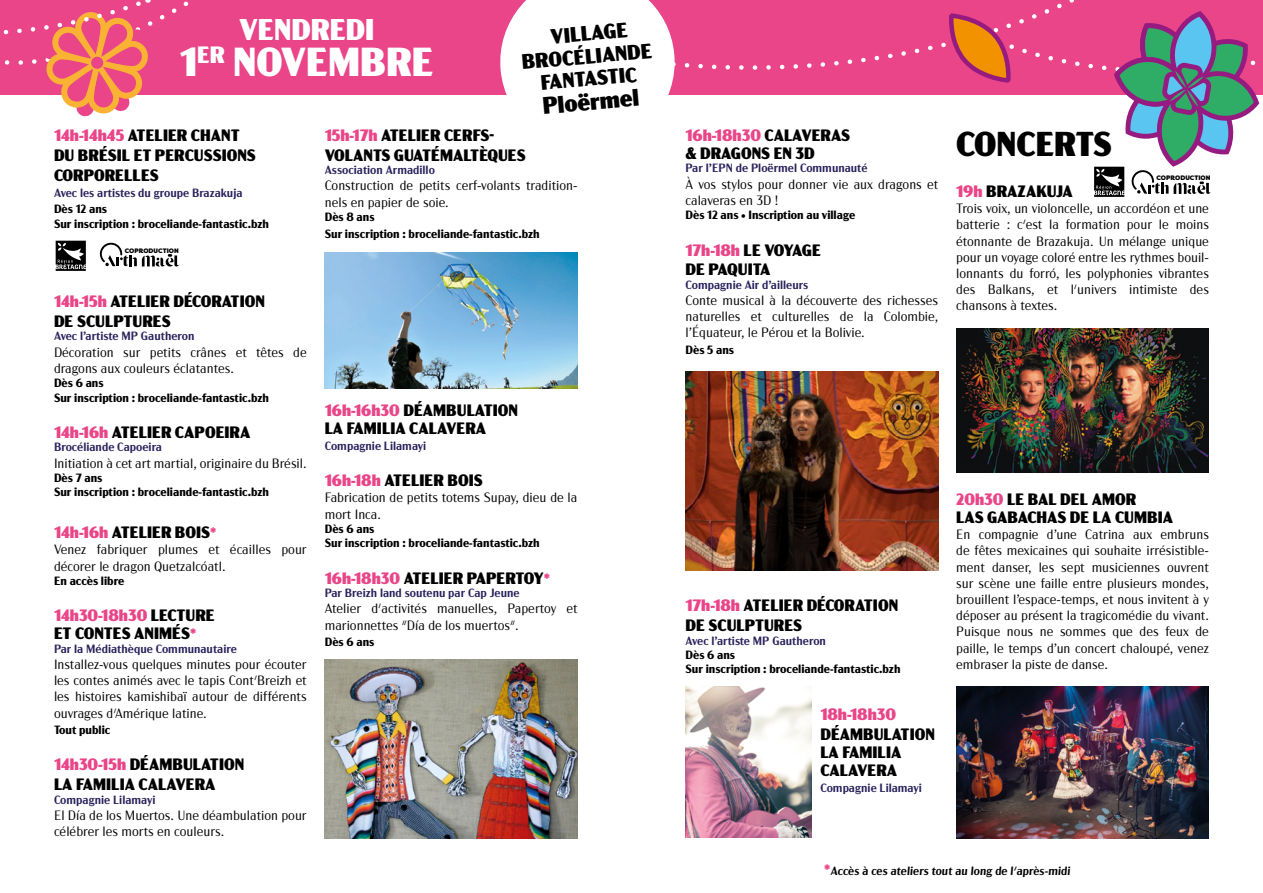
<style>
.page{position:relative;width:1263px;height:893px;background:#fff}
.page>*{position:absolute;margin:0;border:0;box-sizing:border-box;transform-origin:0 0}
.t1{font:900 40.5px "Acme Gothic";color:#fff}
.t2{font:900 34.5px "Acme Gothic";color:#000}
.t3{font:900 30px "Acme Gothic";color:#fff}
.t4{font:900 24px "Acme Gothic";color:#000}
.t5{font:900 21px/22.5px "Acme Gothic";color:#000;text-align:center}
.t6{font:900 16.5px/19.8px "Acme Gothic";color:#000}
.t7{font:900 16.5px "Acme Gothic";color:#e94588}
.t8{font:300 13.5px/16.2px "Acme Gothic";color:#000}
.t9{font:700 12px/14.4px "Acme Gothic";color:#000}
.t10{font:600 12px "Acme Gothic";color:#29235c}
.t11{font:600 12px "Acme Gothic";color:#000}
.t12{font:900 6.45px "Filson Pro";color:#000}
.s1{color:#e94588}
.s2{font-size:19.5px;color:#e94588}
.s3{font-weight:900;font-size:19.5px;color:#e94588}
</style>
<div class="page">
<div style="left:0;top:0;width:1263px;height:94px;background:#e94588"></div>
<svg style="left:99px;top:242px;width:80px;height:25px"></svg>
<svg style="left:56px;top:241px;width:30px;height:30px"></svg>
<img style="left:325px;top:253px;width:252px;height:136px">
<img style="left:325px;top:659px;width:252px;height:180px">
<img style="left:956px;top:329px;width:253px;height:143px">
<img style="left:956px;top:686px;width:253px;height:153px">
<img style="left:685px;top:372px;width:253px;height:199px">
<img style="left:685px;top:686px;width:127px;height:152px">
<svg style="left:496px;top:0;width:767px;height:197px"></svg>
<svg style="left:0;top:0;width:219px;height:117px"></svg>
<h3 class="t3" style="left:239px;top:7px;width:137px">VENDREDI</h3>
<h3 class="t5" style="left:519px;top:27px;width:132px;rotate:-5deg">VILLAGE<br>BROCÉLIANDE<br>FANTASTIC</h3>
<h3 class="t4" style="left:541px;top:87px;width:98px;rotate:-5deg">Ploërmel</h3>
<h1 class="t1" style="left:180px;top:31px;width:256px">1<sup>ER</sup> NOVEMBRE</h1>
<p class="t6" style="left:54px;top:124px;width:203px"><span class="s1">14h-14h45</span> ATELIER CHANT<br>DU BRÉSIL ET PERCUSSIONS<br>CORPORELLES</p>
<p class="t10" style="left:54px;top:184px;width:190px">Avec les artistes du groupe Brazakuja</p>
<p class="t9" style="left:54px;top:201px;width:216px">Dès 12 ans<br>Sur inscription : broceliande-fantastic.bzh</p>
<p class="t12" style="left:125px;top:246px;width:56px">COPRODUCTION</p>
<p class="t6" style="left:54px;top:290px;width:212px"><span class="s1">14h-15h</span> ATELIER DÉCORATION<br>DE SCULPTURES</p>
<p class="t10" style="left:54px;top:327px;width:142px">Avec l’artiste MP Gautheron</p>
<p class="t8" style="left:54px;top:343px;width:254px">Décoration sur petits crânes et têtes de dragons aux couleurs éclatantes.</p>
<p class="t9" style="left:54px;top:375px;width:216px">Dès 6 ans<br>Sur inscription : broceliande-fantastic.bzh</p>
<p class="t6" style="left:54px;top:421px;width:198px"><span class="s1">14h-16h</span> ATELIER CAPOEIRA</p>
<p class="t10" style="left:54px;top:438px;width:109px">Brocéliande Capoeira</p>
<p class="t8" style="left:54px;top:454px;width:254px">Initiation à cet art martial, originaire du Brésil.</p>
<p class="t9" style="left:54px;top:470px;width:216px">Dès 7 ans<br>Sur inscription : broceliande-fantastic.bzh</p>
<p class="t6" style="left:54px;top:521px;width:164px"><span class="s1">14h-16h</span> ATELIER BOIS<span class="s2">*</span></p>
<p class="t8" style="left:54px;top:540px;width:254px">Venez fabriquer plumes et écailles pour décorer le dragon Quetzalcóatl.</p>
<p class="t9" style="left:54px;top:573px;width:72px">En accès libre</p>
<p class="t6" style="left:54px;top:605px;width:162px;line-height:18px"><span class="s1">14h30-18h30</span> LECTURE<br>ET CONTES ANIMÉS<span class="s2">*</span></p>
<p class="t10" style="left:54px;top:640px;width:184px">Par la Médiathèque Communautaire</p>
<p class="t8" style="left:54px;top:655px;width:254px;text-align:justify">Installez-vous quelques minutes pour écouter les contes animés avec le tapis Cont'Breizh et les histoires kamishibaï autour de différents ouvrages d'Amérique latine.</p>
<p class="t9" style="left:54px;top:722px;width:58px">Tout public</p>
<p class="t6" style="left:54px;top:753px;width:192px"><span class="s1">14h30-15h</span> DÉAMBULATION<br>LA FAMILIA CALAVERA</p>
<p class="t10" style="left:54px;top:791px;width:103px">Compagnie Lilamayi</p>
<p class="t8" style="left:54px;top:806px;width:254px">El Día de los Muertos. Une déambulation pour célébrer les morts en couleurs.</p>
<p class="t6" style="left:325px;top:124px;width:203px"><span class="s1">15h-17h</span> ATELIER CERFS-<br>VOLANTS GUATÉMALTÈQUES</p>
<p class="t10" style="left:325px;top:161px;width:112px">Association Armadillo</p>
<p class="t8" style="left:325px;top:177px;width:254px">Construction de petits cerf-volants tradition&shy;nels en papier de soie.</p>
<p class="t9" style="left:325px;top:208px;width:216px;line-height:16.5px">Dès 8 ans<br>Sur inscription : broceliande-fantastic.bzh</p>
<p class="t6" style="left:325px;top:400px;width:195px;line-height:18px"><span class="s1">16h-16h30</span> DÉAMBULATION<br>LA FAMILIA CALAVERA</p>
<p class="t10" style="left:325px;top:437px;width:103px">Compagnie Lilamayi</p>
<p class="t6" style="left:325px;top:469px;width:160px"><span class="s1">16h-18h</span> ATELIER BOIS</p>
<p class="t8" style="left:325px;top:489px;width:254px">Fabrication de petits totems Supay, dieu de la mort Inca.</p>
<p class="t9" style="left:325px;top:521px;width:216px">Dès 6 ans<br>Sur inscription : broceliande-fantastic.bzh</p>
<p class="t6" style="left:325px;top:567px;width:227px"><span class="s1">16h-18h30</span> ATELIER PAPERTOY<span class="s2">*</span></p>
<p class="t10" style="left:325px;top:584px;width:196px">Par Breizh land soutenu par Cap Jeune</p>
<p class="t8" style="left:325px;top:600px;width:254px">Atelier d'activités manuelles, Papertoy et marionnettes "Día de los muertos".</p>
<p class="t9" style="left:325px;top:634px;width:51px">Dès 6 ans</p>
<p class="t6" style="left:685px;top:125px;width:166px;line-height:18px"><span class="s1">16h-18h30</span> CALAVERAS &amp; DRAGONS EN 3D</p>
<p class="t10" style="left:685px;top:159px;width:183px">Par l’EPN de Ploërmel Communauté</p>
<p class="t8" style="left:685px;top:175px;width:254px">À vos stylos pour donner vie aux dragons et calaveras en 3D !</p>
<p class="t9" style="left:685px;top:207px;width:171px">Dès 12 ans • Inscription au village</p>
<p class="t6" style="left:685px;top:239px;width:137px"><span class="s1">17h-18h</span> LE VOYAGE<br>DE PAQUITA</p>
<p class="t10" style="left:685px;top:276px;width:124px">Compagnie Air d’ailleurs</p>
<p class="t8" style="left:685px;top:291px;width:254px;text-align:justify">Conte musical à la découverte des richesses naturelles et culturelles de la Colombie, l’Équateur, le Pérou et la Bolivie.</p>
<p class="t9" style="left:685px;top:342px;width:50px">Dès 5 ans</p>
<h2 class="t2" style="left:956px;top:117px;width:157px">CONCERTS</h2>
<p class="t6" style="left:956px;top:180px;width:118px"><span class="s1">19h</span> BRAZAKUJA</p>
<p class="t8" style="left:956px;top:199px;width:254px;text-align:justify">Trois voix, un violoncelle, un accordéon et une batterie : c'est la formation pour le moins étonnante de Brazakuja. Un mélange unique pour un voyage coloré entre les rythmes bouil&shy;lonnants du forró, les polyphonies vibrantes des Balkans, et l'univers intimiste des chansons à textes.</p>
<p class="t12" style="left:1156px;top:174px;width:56px">COPRODUCTION</p>
<p class="t6" style="left:685px;top:594px;width:214px"><span class="s1">17h-18h</span> ATELIER DÉCORATION<br>DE SCULPTURES</p>
<p class="t10" style="left:685px;top:632px;width:142px">Avec l’artiste MP Gautheron</p>
<p class="t9" style="left:685px;top:647px;width:216px">Dès 6 ans<br>Sur inscription : broceliande-fantastic.bzh</p>
<p class="t7" style="left:820px;top:702px;width:77px">18h-18h30</p>
<p class="t6" style="left:820px;top:724px;width:116px;line-height:18px">DÉAMBULATION<br>LA FAMILIA<br>CALAVERA</p>
<p class="t10" style="left:820px;top:779px;width:103px">Compagnie Lilamayi</p>
<p class="t6" style="left:956px;top:489px;width:218px;line-height:18px"><span class="s1">20h30</span> LE BAL DEL AMOR<br>LAS GABACHAS DE LA CUMBIA</p>
<p class="t8" style="left:956px;top:526px;width:254px;text-align:justify">En compagnie d’une Catrina aux embruns de fêtes mexicaines qui souhaite irrésistible&shy;ment danser, les sept musiciennes ouvrent sur scène une faille entre plusieurs mondes, brouillent l’espace-temps, et nous invitent à y déposer au présent la tragicomédie du vivant.<br>Puisque nous ne sommes que des feux de paille, le temps d’un concert chaloupé, venez embraser la piste de danse.</p>
<p class="t11" style="left:824px;top:862px;width:249px"><span class="s3">*</span>Accès à ces ateliers tout au long de l'après-midi</p>
</div>
